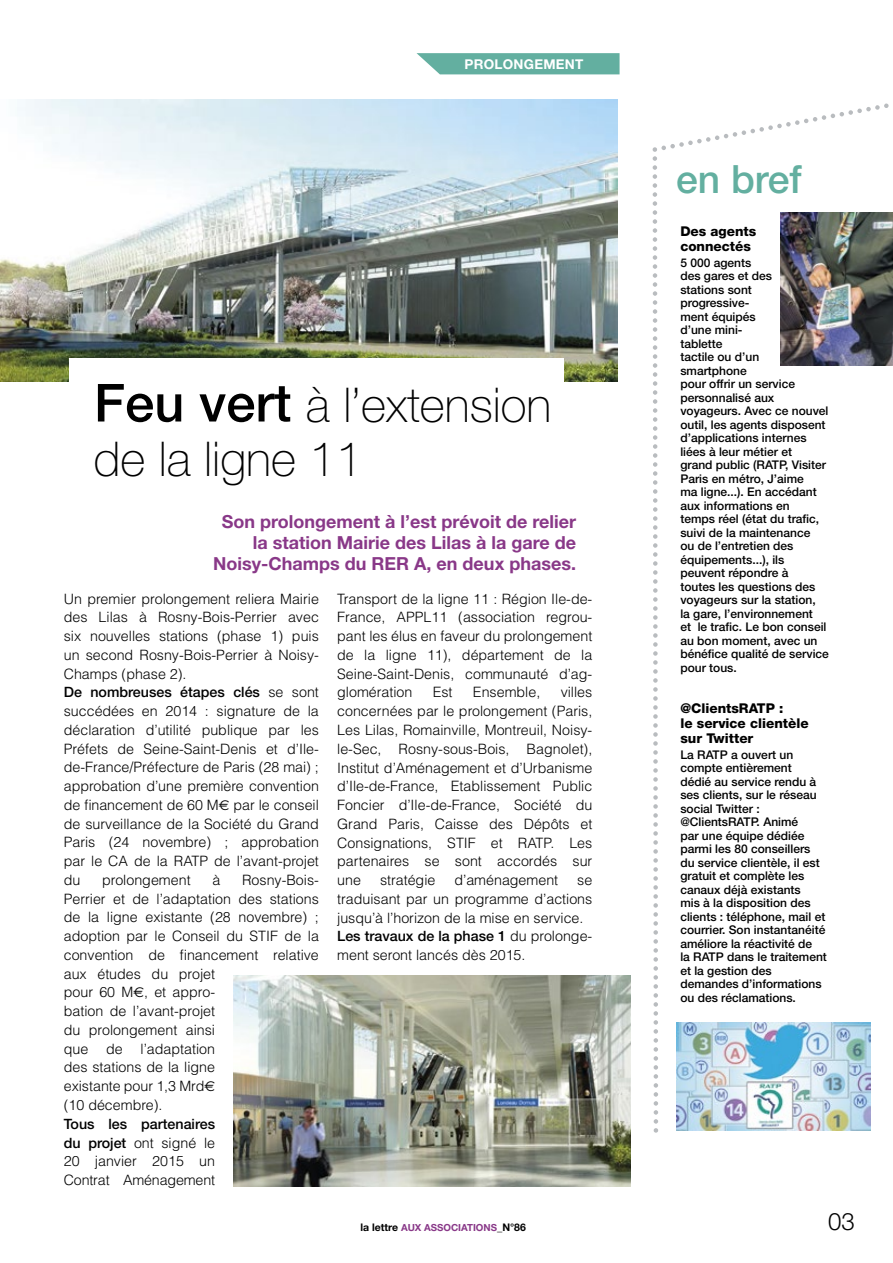
<style>
.page{position:relative;width:893px;height:1263px;background:#fff}
.page>*{position:absolute;margin:0;border:0;box-sizing:border-box;transform-origin:0 0}
.t1{font:100 48px/54px "Helvetica Neue";color:#000}
.t2{font:500 39px "Helvetica Neue";color:#63afa0}
.t3{font:300 24px "Helvetica Neue";color:#000}
.t4{font:700 18px/21px "Helvetica Neue";color:#893888;text-align:right}
.t5{font:300 14.25px/18.8px "Helvetica";color:#000;text-align:justify}
.t6{font:500 14.25px "Helvetica Neue";color:#000}
.t7{font:800 13.5px/15px "Helvetica Neue";color:#000}
.t8{font:700 13.5px "Helvetica Neue";letter-spacing:.02em;color:#fff}
.t9{font:500 12px/13.5px "Helvetica Neue";color:#000}
.t10{font:700 9.75px "Helvetica Neue";color:#893888}
.s1{font-weight:500;font-size:52.5px}
.s2{font-family:"Helvetica";font-weight:300}
.s3{font-family:"Euro Sans";font-weight:400}
.s4{font-family:"Helvetica Neue";font-weight:500}
.s5{font-size:10.5px;color:#000}
</style>
<div class="page">
<svg style="left:416px;top:53px;width:204px;height:22px;background:#71b6a8"></svg>
<svg style="left:653px;top:104px;width:236px;height:1029px"></svg>
<img style="left:781px;top:213px;width:112px;height:153px">
<img style="left:676px;top:1022px;width:194px;height:108px">
<img style="left:0;top:99px;width:617px;height:282px">
<img style="left:234px;top:976px;width:397px;height:211px">
<div style="left:69px;top:358px;width:495px;height:101px;background:#fff"></div>
<p class="t8" style="left:464px;top:56px;width:120px">PROLONGEMENT</p>
<h1 class="t1" style="left:94px;top:378px;width:459px"><span class="s1">Feu vert</span> à l’extension de la ligne 11</h1>
<p class="t4" style="left:213px;top:511px;width:364px">Son prolongement à l’est prévoit de relier la station Mairie des Lilas à la gare de<br>Noisy-Champs du RER A, en deux phases.</p>
<p class="t5" style="left:64px;top:589px;width:257px">Un premier prolongement reliera Mairie des Lilas à Rosny-Bois-Perrier avec six nouvelles stations (phase 1) puis un second Rosny-Bois-Perrier à Noisy-Champs (phase 2).</p>
<p class="t6" style="left:64px;top:684px;width:257px">De nombreuses étapes clés <span class="s2">se sont</span></p>
<p class="t5" style="left:64px;top:701px;width:257px">succédées en 2014 : signature de la déclaration d’utilité publique par les Préfets de Seine-Saint-Denis et d’Ile&shy;de-France/Préfecture de Paris (28 mai) ; approbation d’une première convention de financement de 60 M<span class="s3">€</span> par le conseil de surveillance de la Société du Grand Paris (24 novembre) ; approbation par le CA de la RATP de l’avant-projet du</p>
<p class="t5" style="left:64px;top:870px;width:257px;text-align:left;text-indent:178px">Rosny-Bois-<br>Perrier et de l’adaptation des stations de la ligne existante (28 novembre) ; adoption par le Conseil du STIF de la convention de financement relative aux études du projet<br>pour 60 M<span class="s3">€</span>, et appro-<br>bation de l’avant-projet<br>du prolongement ainsi<br>que</p>
<p class="t5" style="left:102px;top:870px;width:90px">prolongement</p>
<p class="t5" style="left:212px;top:870px;width:9px">à</p>
<p class="t5" style="left:64px;top:1039px;width:153px;text-indent:77px">l’adaptation des stations de la ligne existante pour 1,3 Mrd<span class="s3">€ </span>(10 décembre).</p>
<p class="t6" style="left:64px;top:1115px;width:153px">Tous les partenaires</p>
<p class="t5" style="left:64px;top:1133px;width:153px"><span class="s4">du projet</span> ont signé le 20 janvier 2015 un Contrat Aménagement</p>
<p class="t5" style="left:106px;top:1039px;width:18px">de</p>
<p class="t5" style="left:337px;top:589px;width:257px">Transport de la ligne 11 : Région Ile-de-France, APPL11 (association regrou&shy;pant les élus en faveur du prolongement de la ligne 11), département de la Seine-Saint-Denis, communauté d’ag&shy;glomération</p>
<p class="t5" style="left:337px;top:683px;width:257px;text-indent:223px">villes concernées par le prolongement (Paris, Les Lilas, Romainville, Montreuil, Noisy&shy;le-Sec, Rosny-sous-Bois, Bagnolet), Institut d’Aménagement et d’Urbanisme d’Ile-de-France, Etablissement Public Foncier d’Ile-de-France, Société du Grand Paris, Caisse des Dépôts et Consignations, STIF et RATP. Les partenaires se sont accordés sur une</p>
<p class="t5" style="left:433px;top:683px;width:21px">Est</p>
<p class="t5" style="left:473px;top:683px;width:69px">Ensemble,</p>
<p class="t5" style="left:380px;top:870px;width:57px">stratégie</p>
<p class="t5" style="left:454px;top:870px;width:105px">d’aménagement</p>
<p class="t5" style="left:337px;top:870px;width:257px;text-indent:240px">se traduisant par un programme d’actions jusqu’à l’horizon de la mise en service.</p>
<p class="t6" style="left:337px;top:928px;width:257px">Les travaux de la phase 1 <span class="s2">du prolonge-</span></p>
<p class="t5" style="left:337px;top:945px;width:190px">ment seront lancés dès 2015.</p>
<h2 class="t2" style="left:676px;top:156px;width:127px">en bref</h2>
<p class="t7" style="left:680px;top:224px;width:78px">Des agents connectés</p>
<p class="t9" style="left:680px;top:256px;width:150px">5 000 agents<br>des gares et des<br>stations sont<br>progressive-<br>ment équipés<br>d’une mini-<br>tablette<br>tactile ou d’un<br>smartphone<br>pour offrir un service personnalisé aux voyageurs. Avec ce nouvel outil, les agents disposent d’applications internes liées à leur métier et<br>grand public (RATP, Visiter<br>Paris en métro, J’aime<br>ma ligne...). En accédant aux informations en<br>temps réel (état du trafic, suivi de la maintenance<br>ou de l’entretien des équipements...), ils peuvent répondre à<br>toutes les questions des voyageurs sur la station,<br>la gare, l’environnement<br>et le trafic. Le bon conseil au bon moment, avec un bénéfice qualité de service pour tous.</p>
<p class="t7" style="left:680px;top:701px;width:130px">@ClientsRATP :<br>le service clientèle sur Twitter</p>
<p class="t9" style="left:680px;top:748px;width:148px">La RATP a ouvert un compte entièrement<br>dédié au service rendu à ses clients, sur le réseau social Twitter : @ClientsRATP. Animé<br>par une équipe dédiée parmi les 80 conseillers du service clientèle, il est gratuit et complète les canaux déjà existants<br>mis à la disposition des clients : téléphone, mail et courrier. Son instantanéité améliore la réactivité de<br>la RATP dans le traitement et la gestion des demandes d’informations ou des réclamations.</p>
<p class="t10" style="left:360px;top:1222px;width:167px"><span class="s5">la lettre</span> AUX ASSOCIATIONS<span class="s5">_N°86</span></p>
<h3 class="t3" style="left:828px;top:1207px;width:28px">03</h3>
</div>
